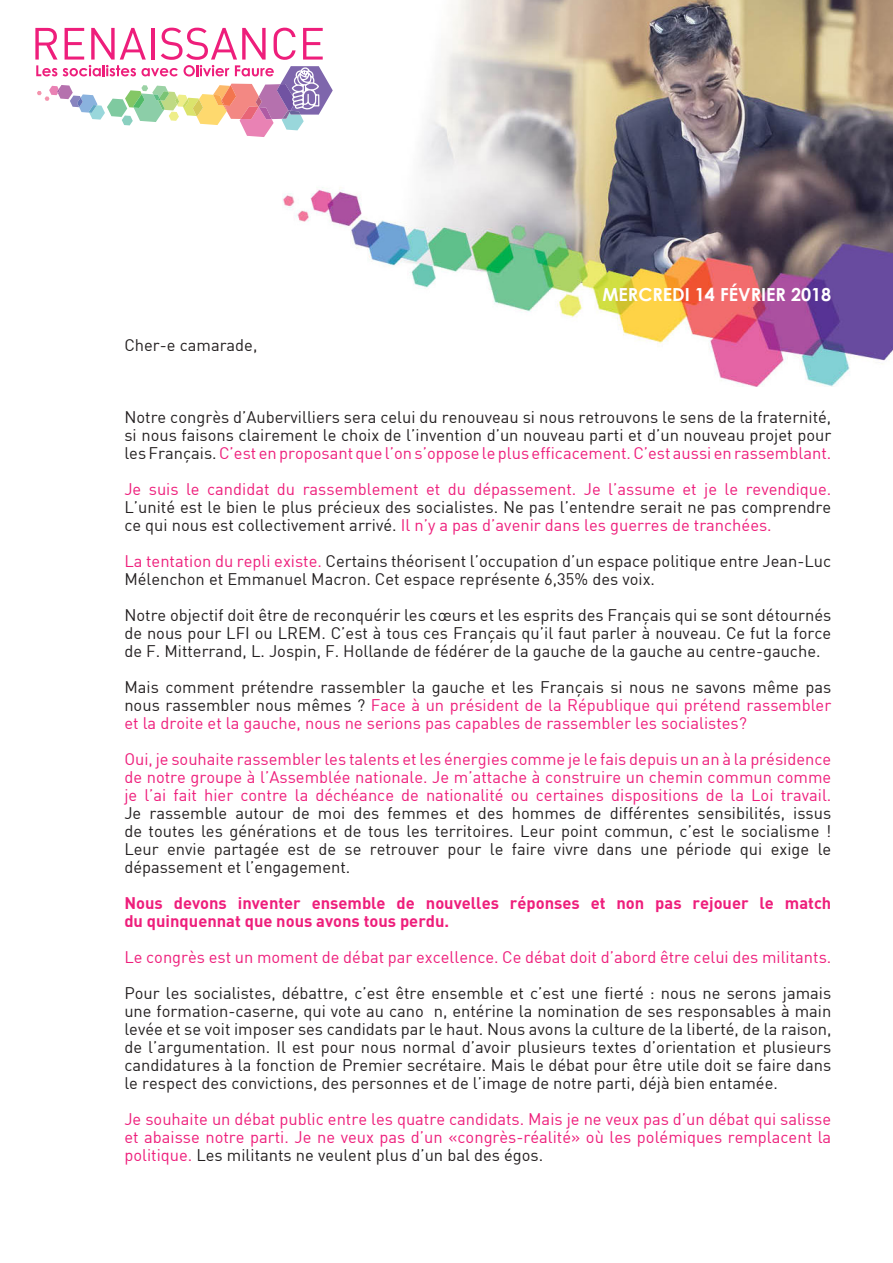
<style>
.page{position:relative;width:893px;height:1263px;background:#fff}
.page>*{position:absolute;margin:0;border:0;box-sizing:border-box;transform-origin:0 0}
.t1{font:700 18px "Century Gothic";color:#fff}
.texte_-_courant{font:16.5px/18px "DIN";color:#231f20;text-align:justify}
.texte_-_courant-2{font:16.5px/18px "DIN";color:#ee1e7b;text-align:justify}
.t2{font:16.5px/18px "DIN Bold";color:#ee1e7b}
.s1{color:#ee1e7b}
.s2{color:#231f20}
</style>
<div class="page">
<img style="left:35px;top:0;width:858px;height:386px">
<svg style="left:35px;top:28px;width:298px;height:109px"></svg>
<p class="texte_-_courant" style="left:124px;top:336px;width:135px">Cher-e camarade,</p>
<p class="t1" style="left:602px;top:280px;width:230px">MERCREDI 14 FÉVRIER 2018</p>
<p class="texte_-_courant" style="left:124px;top:408px;width:708px">Notre congrès d’Aubervilliers sera celui du renouveau si nous retrouvons le sens de la fraternité, si nous faisons clairement le choix de l’invention d’un nouveau parti et d’un nouveau projet pour les Français. <span class="s1">C’est en proposant que l’on s’oppose le plus efficacement. C’est aussi en rassemblant.</span></p>
<p class="texte_-_courant-2" style="left:124px;top:480px;width:708px">Je suis le candidat du rassemblement et du dépassement. Je l’assume et je le revendique.<br><span class="s2">L’unité est le bien le plus précieux des socialistes. Ne pas l’entendre serait ne pas comprendre ce qui nous est collectivement arrivé.</span> Il n’y a pas d’avenir dans les guerres de tranchées.</p>
<p class="texte_-_courant" style="left:124px;top:552px;width:708px"><span class="s1">La tentation du repli existe.</span> Certains théorisent l’occupation d’un espace politique entre Jean-Luc<br>Mélenchon et Emmanuel Macron. Cet espace représente 6,35% des voix.</p>
<p class="texte_-_courant" style="left:124px;top:606px;width:708px">Notre objectif doit être de reconquérir les cœurs et les esprits des Français qui se sont détournés de nous pour LFI ou LREM. C’est à tous ces Français qu’il faut parler à nouveau. Ce fut la force de F. Mitterrand, L. Jospin, F. Hollande de fédérer de la gauche de la gauche au centre-gauche.</p>
<p class="texte_-_courant-2" style="left:124px;top:678px;width:708px"><span class="s2">Mais comment prétendre rassembler la gauche et les Français si nous ne savons même pas nous rassembler nous mêmes ?</span> Face à un président de la République qui prétend rassembler et la droite et la gauche, nous ne serions pas capables de rassembler les socialistes?</p>
<p class="texte_-_courant" style="left:124px;top:750px;width:708px"><span class="s1">Oui, je souhaite rassembler les talents et les énergies comme je le fais depuis un an à la présidence de notre groupe à l’Assemblée nationale. Je m’attache à construire un chemin commun comme je l’ai fait hier contre la déchéance de nationalité ou certaines dispositions de la Loi travail.<br></span>Je rassemble autour de moi des femmes et des hommes de différentes sensibilités, issus de toutes les générations et de tous les territoires. Leur point commun, c’est le socialisme !<br>Leur envie partagée est de se retrouver pour le faire vivre dans une période qui exige le dépassement et l’engagement.</p>
<p class="t2" style="left:124px;top:893px;width:708px">Nous devons inventer ensemble de nouvelles réponses et non pas rejouer le match du quinquennat que nous avons tous perdu.</p>
<p class="texte_-_courant-2" style="left:124px;top:948px;width:708px">Le congrès est un moment de débat par excellence. Ce débat doit d’abord être celui des militants.</p>
<p class="texte_-_courant" style="left:124px;top:984px;width:708px">Pour les socialistes, débattre, c’est être ensemble et c’est une fierté : nous ne serons jamais une formation-caserne, qui vote au cano n, entérine la nomination de ses responsables à main levée et se voit imposer ses candidats par le haut. Nous avons la culture de la liberté, de la raison, de l’argumentation. Il est pour nous normal d’avoir plusieurs textes d’orientation et plusieurs candidatures à la fonction de Premier secrétaire. Mais le débat pour être utile doit se faire dans le respect des convictions, des personnes et de l’image de notre parti, déjà bien entamée.</p>
<p class="texte_-_courant-2" style="left:124px;top:1110px;width:708px">Je souhaite un débat public entre les quatre candidats. Mais je ne veux pas d’un débat qui salisse et abaisse notre parti. Je ne veux pas d’un «congrès-réalité» où les polémiques remplacent la politique. <span class="s2">Les militants ne veulent plus d’un bal des égos.</span></p>
</div>
